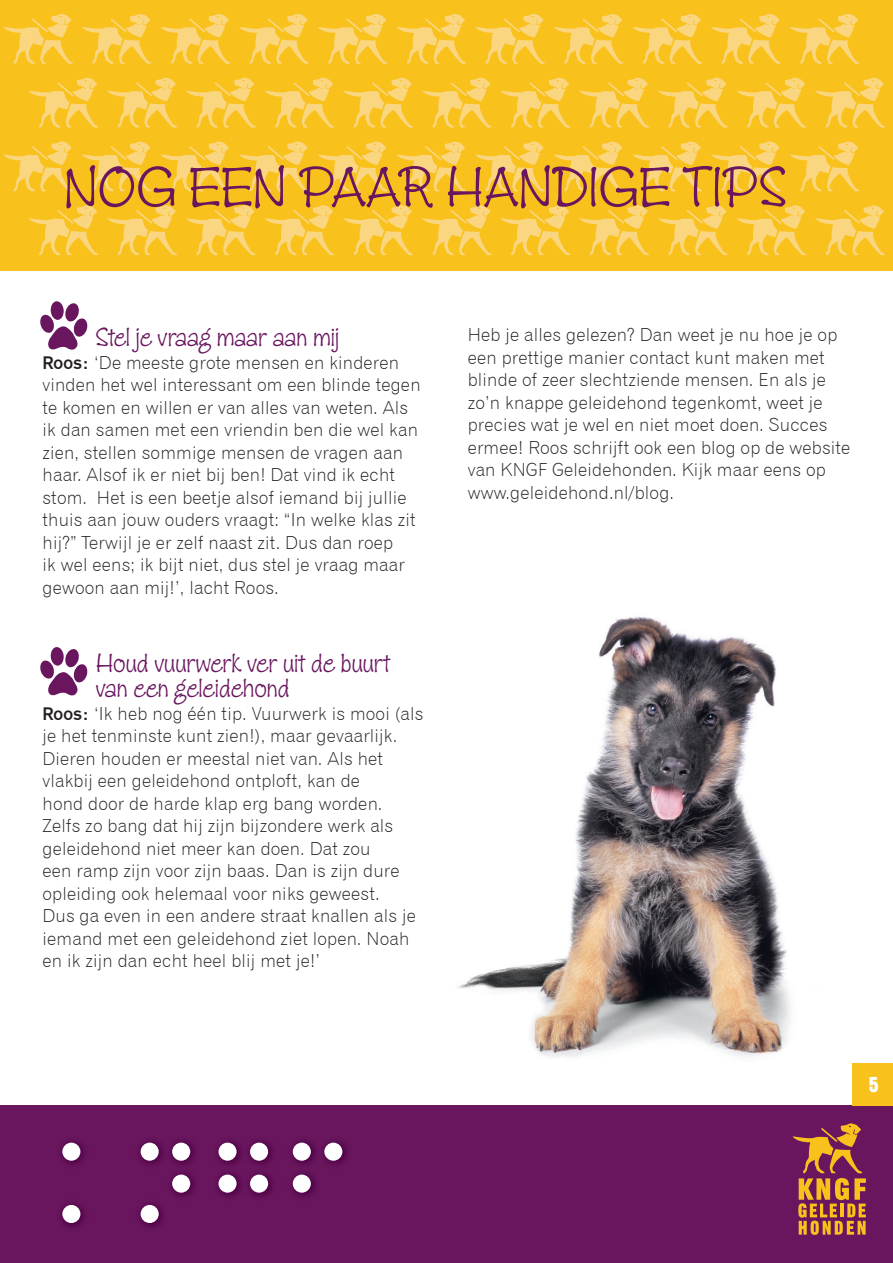
<style>
.page{position:relative;width:893px;height:1263px;background:#fff}
.page>*{position:absolute;margin:0;border:0;box-sizing:border-box;transform-origin:0 0}
.t1{font:58.5px "Zipty Do Std";color:#69165e}
.t2{font:27px/25.5px "Zipty Do Std";color:#69165e}
.t3{font:21px "Gothic Thirteen";color:#fff}
.t4{font:18px/22.5px "Gothic 720 BT Light B";letter-spacing:.01em;color:#231f20}
.s1{font-family:"Gothic 725 BT Bold A"}
</style>
<div class="page">
<div style="left:0;top:1106px;width:893px;height:157px;background:#69165e"></div>
<div style="left:0;top:0;width:893px;height:270px;background:#f9c11c"></div>
<svg style="left:3px;top:14px;width:70px;height:50px"></svg>
<svg style="left:82px;top:14px;width:69px;height:50px"></svg>
<svg style="left:160px;top:14px;width:70px;height:50px"></svg>
<svg style="left:239px;top:14px;width:70px;height:50px"></svg>
<svg style="left:318px;top:14px;width:69px;height:50px"></svg>
<svg style="left:396px;top:14px;width:70px;height:50px"></svg>
<svg style="left:475px;top:14px;width:70px;height:50px"></svg>
<svg style="left:554px;top:14px;width:69px;height:50px"></svg>
<svg style="left:632px;top:14px;width:70px;height:50px"></svg>
<svg style="left:711px;top:14px;width:70px;height:50px"></svg>
<svg style="left:790px;top:14px;width:69px;height:50px"></svg>
<svg style="left:3px;top:141px;width:70px;height:50px"></svg>
<svg style="left:82px;top:141px;width:69px;height:50px"></svg>
<svg style="left:160px;top:141px;width:70px;height:50px"></svg>
<svg style="left:239px;top:141px;width:70px;height:50px"></svg>
<svg style="left:318px;top:141px;width:69px;height:50px"></svg>
<svg style="left:396px;top:141px;width:70px;height:50px"></svg>
<svg style="left:475px;top:141px;width:70px;height:50px"></svg>
<svg style="left:554px;top:141px;width:69px;height:50px"></svg>
<svg style="left:632px;top:141px;width:70px;height:50px"></svg>
<svg style="left:711px;top:141px;width:70px;height:50px"></svg>
<svg style="left:790px;top:141px;width:69px;height:50px"></svg>
<svg style="left:29px;top:78px;width:69px;height:50px"></svg>
<svg style="left:107px;top:78px;width:70px;height:50px"></svg>
<svg style="left:186px;top:78px;width:70px;height:50px"></svg>
<svg style="left:265px;top:78px;width:69px;height:50px"></svg>
<svg style="left:343px;top:78px;width:70px;height:50px"></svg>
<svg style="left:422px;top:78px;width:70px;height:50px"></svg>
<svg style="left:501px;top:78px;width:69px;height:50px"></svg>
<svg style="left:579px;top:78px;width:70px;height:50px"></svg>
<svg style="left:658px;top:78px;width:70px;height:50px"></svg>
<svg style="left:737px;top:78px;width:69px;height:50px"></svg>
<svg style="left:815px;top:78px;width:70px;height:50px"></svg>
<svg style="left:29px;top:205px;width:69px;height:50px"></svg>
<svg style="left:107px;top:205px;width:70px;height:50px"></svg>
<svg style="left:186px;top:205px;width:70px;height:50px"></svg>
<svg style="left:265px;top:205px;width:69px;height:50px"></svg>
<svg style="left:343px;top:205px;width:70px;height:50px"></svg>
<svg style="left:422px;top:205px;width:70px;height:50px"></svg>
<svg style="left:501px;top:205px;width:69px;height:50px"></svg>
<svg style="left:579px;top:205px;width:70px;height:50px"></svg>
<svg style="left:658px;top:205px;width:70px;height:50px"></svg>
<svg style="left:737px;top:205px;width:69px;height:50px"></svg>
<svg style="left:815px;top:205px;width:70px;height:50px"></svg>
<svg style="left:792px;top:1123px;width:74px;height:112px"></svg>
<img style="left:61px;top:1141px;width:286px;height:86px">
<div style="left:141px;top:1143px;width:18px;height:18px;background:#fff;border-radius:50%"></div>
<div style="left:141px;top:1205px;width:18px;height:18px;background:#fff;border-radius:50%"></div>
<div style="left:172px;top:1143px;width:18px;height:18px;background:#fff;border-radius:50%"></div>
<div style="left:172px;top:1174px;width:18px;height:19px;background:#fff;border-radius:50%"></div>
<div style="left:62px;top:1143px;width:18px;height:18px;background:#fff;border-radius:50%"></div>
<div style="left:62px;top:1205px;width:18px;height:18px;background:#fff;border-radius:50%"></div>
<div style="left:218px;top:1143px;width:19px;height:18px;background:#fff;border-radius:50%"></div>
<div style="left:218px;top:1174px;width:19px;height:19px;background:#fff;border-radius:50%"></div>
<div style="left:250px;top:1143px;width:18px;height:18px;background:#fff;border-radius:50%"></div>
<div style="left:250px;top:1174px;width:18px;height:19px;background:#fff;border-radius:50%"></div>
<div style="left:293px;top:1143px;width:18px;height:18px;background:#fff;border-radius:50%"></div>
<div style="left:293px;top:1174px;width:18px;height:19px;background:#fff;border-radius:50%"></div>
<div style="left:324px;top:1143px;width:18px;height:18px;background:#fff;border-radius:50%"></div>
<div style="left:853px;top:1063px;width:40px;height:43px;background:#f9c11c"></div>
<svg style="left:40px;top:647px;width:48px;height:49px"></svg>
<svg style="left:40px;top:301px;width:48px;height:49px"></svg>
<img style="left:458px;top:616px;width:334px;height:442px">
<h1 class="t1" style="left:64px;top:152px;width:724px">NOG EEN PAAR HANDIGE TIPS</h1>
<h2 class="t2" style="left:96px;top:325px;width:245px">Stel je vraag maar aan mij</h2>
<p class="t4" style="left:43px;top:351px;width:380px"><span class="s1">Roos:</span> ‘De meeste grote mensen en kinderen vinden het wel interessant om een blinde tegen te komen en willen er van alles van weten. Als ik dan samen met een vriendin ben die wel kan zien, stellen sommige mensen de vragen aan haar. Alsof ik er niet bij ben! Dat vind ik echt stom. Het is een beetje alsof iemand bij jullie thuis aan jouw ouders vraagt: “In welke klas zit hij?” Terwijl je er zelf naast zit. Dus dan roep<br>ik wel eens; ik bijt niet, dus stel je vraag maar gewoon aan mij!’, lacht Roos.</p>
<h2 class="t2" style="left:96px;top:650px;width:296px">Houd vuurwerk ver uit de buurt van een geleidehond</h2>
<p class="t4" style="left:43px;top:702px;width:382px"><span class="s1">Roos:</span> ‘Ik heb nog één tip. Vuurwerk is mooi (als je het tenminste kunt zien!), maar gevaarlijk.<br>Dieren houden er meestal niet van. Als het vlakbij een geleidehond ontploft, kan de<br>hond door de harde klap erg bang worden.<br>Zelfs zo bang dat hij zijn bijzondere werk als geleidehond niet meer kan doen. Dat zou<br>een ramp zijn voor zijn baas. Dan is zijn dure opleiding ook helemaal voor niks geweest.<br>Dus ga even in een andere straat knallen als je iemand met een geleidehond ziet lopen. Noah en ik zijn dan echt heel blij met je!’</p>
<p class="t4" style="left:468px;top:323px;width:384px">Heb je alles gelezen? Dan weet je nu hoe je op een prettige manier contact kunt maken met blinde of zeer slechtziende mensen. En als je zo’n knappe geleidehond tegenkomt, weet je precies wat je wel en niet moet doen. Succes ermee! Roos schrijft ook een blog op de website van KNGF Geleidehonden. Kijk maar eens op www.geleidehond.nl/blog.</p>
<p class="t3" style="left:869px;top:1071px;width:11px">5</p>
</div>
